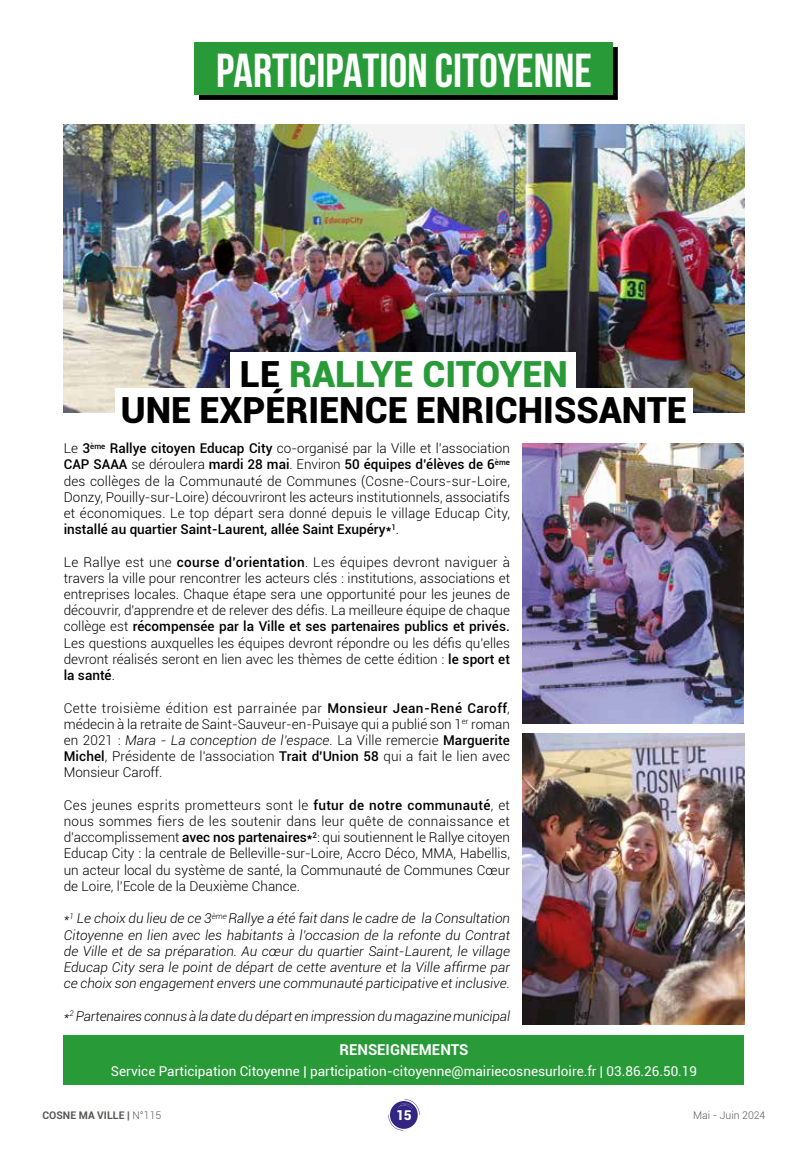
<style>
.page{position:relative;width:808px;height:1149px;background:#fff}
.page>*{position:absolute;margin:0;border:0;box-sizing:border-box;transform-origin:0 0}
.t1{font:700 47.55px "Bebas Neue";color:#fff}
.t2{font:900 36px/36px "Roboto";color:#000;text-align:center}
.t3{font:700 15px "Roboto";color:#fff}
.t4{font:300 13.5px/16.2px "Roboto";color:#000;text-align:justify}
.t5{font:italic 300 13.5px/16.2px "Roboto";letter-spacing:-.01em;color:#000;text-align:justify}
.t6{font:13.5px "Roboto";color:#fff}
.t7{font:900 13.5px "Roboto";color:#fff}
.t8{font:700 10.5px "Roboto";color:#575756}
.t9{font:300 10.5px "Roboto";color:#575756}
.s1{color:#289b38}
.s2{font-weight:500}
.s3{font-style:italic}
.s4{font-weight:300}
</style>
<div class="page">
<svg style="left:388px;top:1099px;width:32px;height:31px"></svg>
<img style="left:523px;top:443px;width:220px;height:280px">
<div style="left:199px;top:47px;width:418px;height:53px;background:#000"></div>
<div style="left:195px;top:43px;width:418px;height:52px;background:#289b38"></div>
<img style="left:64px;top:124px;width:680px;height:289px">
<div style="left:64px;top:1034px;width:680px;height:50px;background:#289b38"></div>
<div style="left:231px;top:352px;width:345px;height:49px;background:#fff"></div>
<div style="left:115px;top:388px;width:578px;height:49px;background:#fff"></div>
<img style="left:523px;top:733px;width:221px;height:291px">
<h1 class="t1" style="left:216px;top:44px;width:377px">PARTICIPATION CITOYENNE</h1>
<h2 class="t2" style="left:121px;top:354px;width:567px">LE <span class="s1">RALLYE CITOYEN<br></span>UNE EXPÉRIENCE ENRICHISSANTE</h2>
<p class="t4" style="left:64px;top:439px;width:448px">Le <span class="s2">3</span><sup>ème</sup> <span class="s2">Rallye citoyen Educap City</span> co-organisé par la Ville et l’association <span class="s2">CAP SAAA</span> se déroulera <span class="s2">mardi 28 mai</span>. Environ <span class="s2">50 équipes d’élèves de 6</span><sup>ème </sup>des collèges de la Communauté de Communes (Cosne-Cours-sur-Loire, Donzy, Pouilly-sur-Loire) découvriront les acteurs institutionnels, associatifs et économiques. Le top départ sera donné depuis le village Educap City, <span class="s2">installé au quartier Saint-Laurent, allée Saint Exupéry*</span><sup>1</sup>.</p>
<p class="t4" style="left:64px;top:553px;width:448px">Le Rallye est une <span class="s2">course d’orientation</span>. Les équipes devront naviguer à travers la ville pour rencontrer les acteurs clés : institutions, associations et entreprises locales. Chaque étape sera une opportunité pour les jeunes de découvrir, d'apprendre et de relever des défis. La meilleure équipe de chaque collège est <span class="s2">récompensée par la Ville et ses partenaires publics et privés.<br></span>Les questions auxquelles les équipes devront répondre ou les défis qu’elles devront réalisés seront en lien avec les thèmes de cette édition : <span class="s2">le sport et la santé</span>.</p>
<p class="t4" style="left:64px;top:699px;width:448px">Cette troisième édition est parrainée par <span class="s2">Monsieur Jean-René Caroff</span>, médecin à la retraite de Saint-Sauveur-en-Puisaye qui a publié son 1<sup>er</sup> roman en 2021 : <span class="s3">Mara - La conception de l’espace.</span> La Ville remercie <span class="s2">Marguerite Michel</span>, Présidente de l'association <span class="s2">Trait d'Union 58</span> qui a fait le lien avec Monsieur Caroff.</p>
<p class="t4" style="left:64px;top:796px;width:448px">Ces jeunes esprits prometteurs sont le <span class="s2">futur de notre communauté</span>, et nous sommes fiers de les soutenir dans leur quête de connaissance et d'accomplissement <span class="s2">avec nos partenaires*</span><sup>2</sup>: qui soutiennent le Rallye citoyen Educap City : la centrale de Belleville-sur-Loire, Accro Déco, MMA, Habellis, un acteur local du système de santé, la Communauté de Communes Cœur de Loire, l’Ecole de la Deuxième Chance.</p>
<p class="t5" style="left:64px;top:909px;width:448px">*<sup>1</sup> Le choix du lieu de ce 3<sup>ème</sup> Rallye a été fait dans le cadre de la Consultation Citoyenne en lien avec les habitants à l'occasion de la refonte du Contrat de Ville et de sa préparation. Au cœur du quartier Saint-Laurent, le village Educap City sera le point de départ de cette aventure et la Ville affirme par ce choix son engagement envers une communauté participative et inclusive.</p>
<p class="t5" style="left:64px;top:1006px;width:448px">*<sup>2</sup> Partenaires connus à la date du départ en impression du magazine municipal</p>
<p class="t3" style="left:339px;top:1039px;width:130px">RENSEIGNEMENTS</p>
<p class="t6" style="left:111px;top:1061px;width:588px">Service Participation Citoyenne | participation-citoyenne@mairiecosnesurloire.fr | 03.86.26.50.19</p>
<p class="t8" style="left:43px;top:1107px;width:120px">COSNE MA VILLE | <span class="s4">N°115</span></p>
<p class="t7" style="left:396px;top:1105px;width:17px">15</p>
<p class="t9" style="left:693px;top:1107px;width:74px">Mai - Juin 2024</p>
</div>
